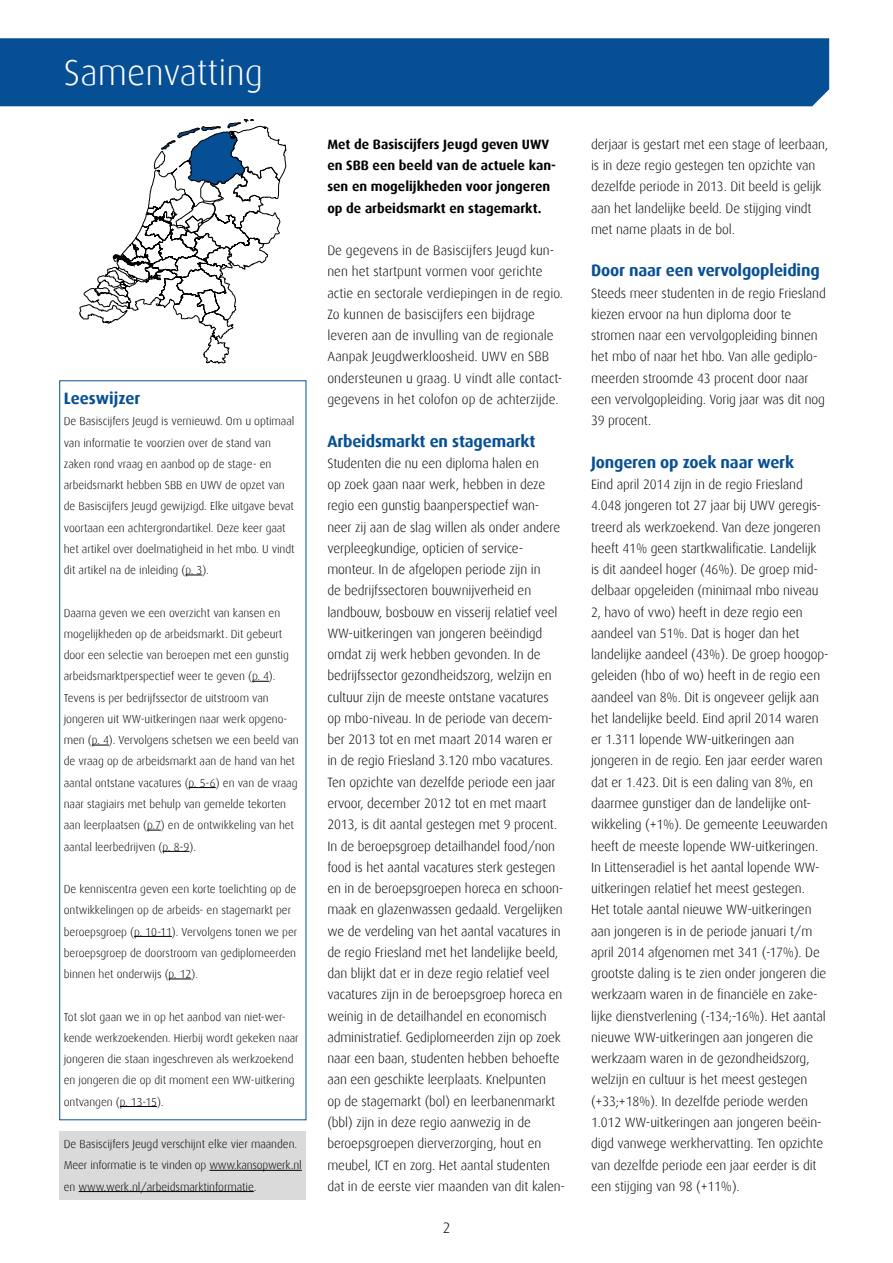
<style>
.page{position:relative;width:893px;height:1263px;background:#fff}
.page>*{position:absolute;margin:0;border:0;box-sizing:border-box;transform-origin:0 0}
.t1{font:300 36px "Dax";color:#fff}
.t2{font:700 16.5px "Dax";letter-spacing:-.01em;color:#064f95}
.t3{font:300 15px "Dax";color:#000}
.t4{font:300 13.5px/21.3px "Dax";letter-spacing:-.01em;color:#000}
.t5{font:700 13.5px/21.3px "Dax";color:#000}
.t6{font:300 11.55px/21.3px "Dax";letter-spacing:-.005em;color:#000}
</style>
<div class="page">
<div style="left:0;top:38px;width:829px;height:68px;background:#064f95"></div>
<div style="left:60px;top:1131px;width:246px;height:68px;background:#dadada"></div>
<svg style="left:185px;top:575px;width:17px;height:1px"></svg>
<svg style="left:252px;top:681px;width:17px;height:1px"></svg>
<svg style="left:92px;top:745px;width:17px;height:1px"></svg>
<svg style="left:189px;top:787px;width:27px;height:1px"></svg>
<svg style="left:147px;top:830px;width:14px;height:1px"></svg>
<svg style="left:163px;top:851px;width:26px;height:1px"></svg>
<hr style="left:134px;top:936px;width:38px;height:1px;background:#000">
<svg style="left:169px;top:979px;width:22px;height:1px"></svg>
<hr style="left:120px;top:1106px;width:37px;height:1px;background:#000">
<hr style="left:209px;top:1170px;width:93px;height:1px;background:#000">
<hr style="left:79px;top:1191px;width:175px;height:1px;background:#000">
<svg style="left:227px;top:119px;width:59px;height:104px"></svg>
<svg style="left:79px;top:126px;width:201px;height:237px"></svg>
<h1 class="t1" style="left:64px;top:53px;width:201px">Samenvatting</h1>
<p class="t2" style="left:64px;top:389px;width:78px">Leeswijzer</p>
<p class="t6" style="left:64px;top:411px;width:232px">De Basiscijfers Jeugd is vernieuwd. Om u optimaal van informatie te voorzien over de stand van zaken rond vraag en aanbod op de stage- en arbeidsmarkt hebben SBB en UWV de opzet van de Basiscijfers Jeugd gewijzigd. Elke uitgave bevat voortaan een achtergrondartikel. Deze keer gaat het artikel over doelmatigheid in het mbo. U vindt dit artikel na de inleiding (p. 3).</p>
<p class="t6" style="left:64px;top:602px;width:237px">Daarna geven we een overzicht van kansen en mogelijkheden op de arbeidsmarkt. Dit gebeurt door een selectie van beroepen met een gunstig arbeidsmarktperspectief weer te geven (p. 4).<br>Tevens is per bedrijfssector de uitstroom van jongeren uit WW-uitkeringen naar werk opgeno&shy;men (p. 4). Vervolgens schetsen we een beeld van de vraag op de arbeidsmarkt aan de hand van het aantal ontstane vacatures (p. 5-6) en van de vraag naar stagiairs met behulp van gemelde tekorten aan leerplaatsen (p.7) en de ontwikkeling van het aantal leerbedrijven (p. 8-9).</p>
<p class="t6" style="left:64px;top:878px;width:235px">De kenniscentra geven een korte toelichting op de ontwikkelingen op de arbeids- en stagemarkt per beroepsgroep (p. 10-11). Vervolgens tonen we per beroepsgroep de doorstroom van gediplomeerden binnen het onderwijs (p. 12).</p>
<p class="t6" style="left:64px;top:1006px;width:236px">Tot slot gaan we in op het aanbod van niet-wer&shy;kende werkzoekenden. Hierbij wordt gekeken naar jongeren die staan ingeschreven als werkzoekend en jongeren die op dit moment een WW-uitkering ontvangen (p. 13-15).</p>
<p class="t6" style="left:64px;top:1134px;width:240px">De Basiscijfers Jeugd verschijnt elke vier maanden.<br>Meer informatie is te vinden op www.kansopwerk.nl en www.werk.nl/arbeidsmarktinformatie.</p>
<p class="t5" style="left:327px;top:134px;width:230px">Met de Basiscijfers Jeugd geven UWV en SBB een beeld van de actuele kan&shy;sen en mogelijkheden voor jongeren op de arbeidsmarkt en stagemarkt.</p>
<p class="t4" style="left:327px;top:240px;width:237px">De gegevens in de Basiscijfers Jeugd kun&shy;nen het startpunt vormen voor gerichte actie en sectorale verdiepingen in de regio.<br>Zo kunnen de basiscijfers een bijdrage leveren aan de invulling van de regionale Aanpak Jeugdwerkloosheid. UWV en SBB ondersteunen u graag. U vindt alle contact&shy;gegevens in het colofon op de achterzijde.</p>
<p class="t2" style="left:327px;top:431px;width:210px">Arbeidsmarkt en stagemarkt</p>
<p class="t4" style="left:327px;top:453px;width:239px">Studenten die nu een diploma halen en<br>op zoek gaan naar werk, hebben in deze regio een gunstig baanperspectief wan&shy;neer zij aan de slag willen als onder andere verpleegkundige, opticien of service&shy;monteur. In de afgelopen periode zijn in<br>de bedrijfssectoren bouwnijverheid en landbouw, bosbouw en visserij relatief veel WW-uitkeringen van jongeren beëindigd omdat zij werk hebben gevonden. In de bedrijfssector gezondheidszorg, welzijn en cultuur zijn de meeste ontstane vacatures op mbo-niveau. In de periode van decem&shy;ber 2013 tot en met maart 2014 waren er in de regio Friesland 3.120 mbo vacatures.<br>Ten opzichte van dezelfde periode een jaar ervoor, december 2012 tot en met maart 2013, is dit aantal gestegen met 9 procent.<br>In de beroepsgroep detailhandel food/non food is het aantal vacatures sterk gestegen en in de beroepsgroepen horeca en schoon&shy;maak en glazenwassen gedaald. Vergelijken we de verdeling van het aantal vacatures in de regio Friesland met het landelijke beeld, dan blijkt dat er in deze regio relatief veel vacatures zijn in de beroepsgroep horeca en weinig in de detailhandel en economisch administratief. Gediplomeerden zijn op zoek naar een baan, studenten hebben behoefte aan een geschikte leerplaats. Knelpunten<br>op de stagemarkt (bol) en leerbanenmarkt (bbl) zijn in deze regio aanwezig in de beroepsgroepen dierverzorging, hout en meubel, ICT en zorg. Het aantal studenten dat in de eerste vier maanden van dit kalen-</p>
<p class="t3" style="left:443px;top:1220px;width:9px">2</p>
<p class="t4" style="left:591px;top:134px;width:239px">derjaar is gestart met een stage of leerbaan, is in deze regio gestegen ten opzichte van dezelfde periode in 2013. Dit beeld is gelijk aan het landelijke beeld. De stijging vindt met name plaats in de bol.</p>
<p class="t2" style="left:591px;top:261px;width:230px">Door naar een vervolgopleiding</p>
<p class="t4" style="left:591px;top:282px;width:236px">Steeds meer studenten in de regio Friesland kiezen ervoor na hun diploma door te stromen naar een vervolgopleiding binnen het mbo of naar het hbo. Van alle gediplo&shy;meerden stroomde 43 procent door naar een vervolgopleiding. Vorig jaar was dit nog 39 procent.</p>
<p class="t2" style="left:591px;top:453px;width:204px">Jongeren op zoek naar werk</p>
<p class="t4" style="left:591px;top:474px;width:239px">Eind april 2014 zijn in de regio Friesland 4.048 jongeren tot 27 jaar bij UWV geregis&shy;treerd als werkzoekend. Van deze jongeren heeft 41% geen startkwalificatie. Landelijk<br>is dit aandeel hoger (46%). De groep mid&shy;delbaar opgeleiden (minimaal mbo niveau 2, havo of vwo) heeft in deze regio een aandeel van 51%. Dat is hoger dan het landelijke aandeel (43%). De groep hoogop&shy;geleiden (hbo of wo) heeft in de regio een aandeel van 8%. Dit is ongeveer gelijk aan het landelijke beeld. Eind april 2014 waren er 1.311 lopende WW-uitkeringen aan jongeren in de regio. Een jaar eerder waren dat er 1.423. Dit is een daling van 8%, en daarmee gunstiger dan de landelijke ont&shy;wikkeling (+1%). De gemeente Leeuwarden heeft de meeste lopende WW-uitkeringen.<br>In Littenseradiel is het aantal lopende WW&shy;uitkeringen relatief het meest gestegen.<br>Het totale aantal nieuwe WW-uitkeringen aan jongeren is in de periode januari t/m april 2014 afgenomen met 341 (-17%). De grootste daling is te zien onder jongeren die werkzaam waren in de financiële en zake&shy;lijke dienstverlening (-134;-16%). Het aantal nieuwe WW-uitkeringen aan jongeren die werkzaam waren in de gezondheidszorg, welzijn en cultuur is het meest gestegen (+33;+18%). In dezelfde periode werden 1.012 WW-uitkeringen aan jongeren beëin&shy;digd vanwege werkhervatting. Ten opzichte van dezelfde periode een jaar eerder is dit een stijging van 98 (+11%).</p>
</div>
